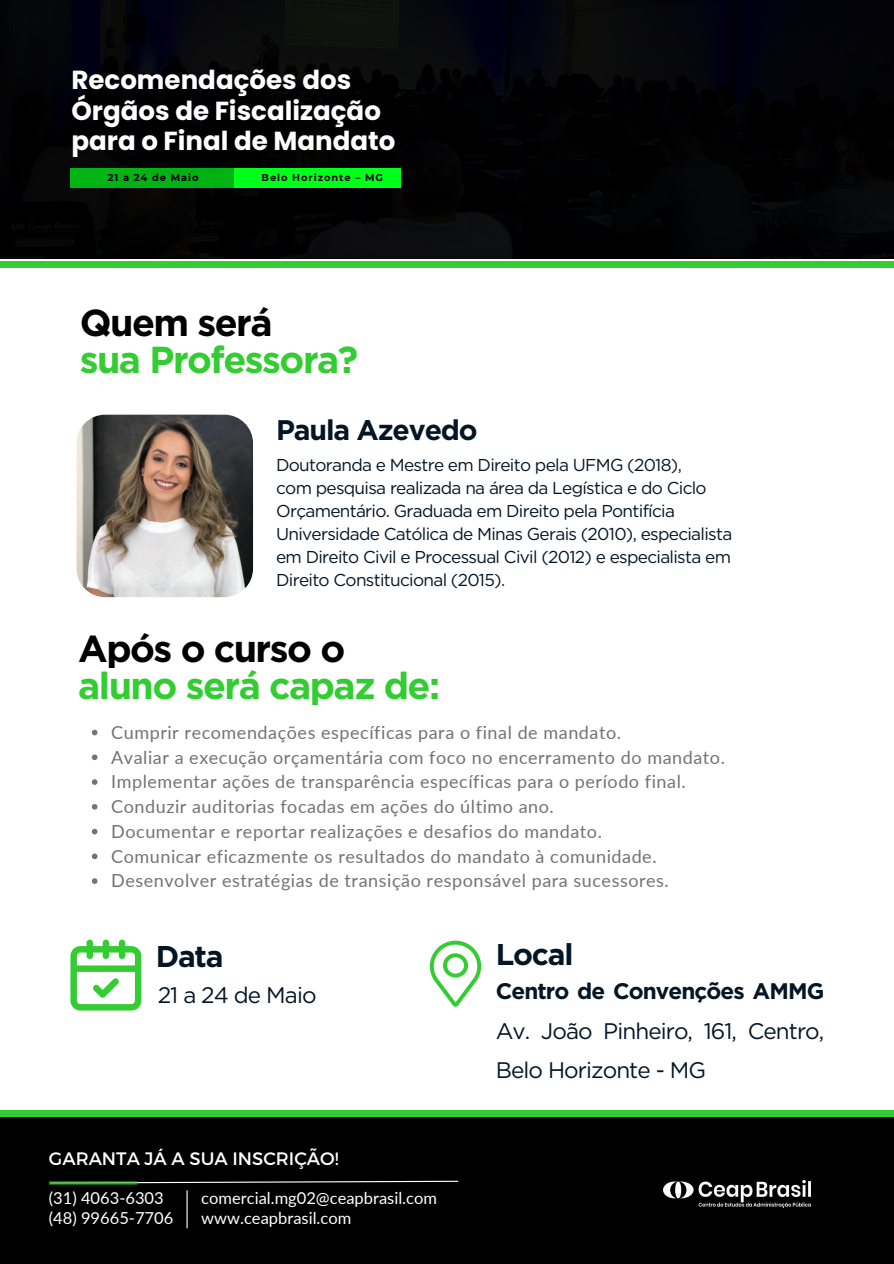
<style>
.page{position:relative;width:894px;height:1264px;background:#fff}
.page>*{position:absolute;margin:0;border:0;box-sizing:border-box;transform-origin:0 0}
.t1{font:700 37.5px/37.2px "Gotham";letter-spacing:-.04em;color:#3c3}
.t2{font:700 30px "Gotham";letter-spacing:-.04em;color:#041625}
.t3{font:700 28.35px "Gotham";letter-spacing:-.04em;color:#041625}
.t4{font:700 26.1px/30.3px "Poppins";color:#fff}
.t5{font:22.5px/39.3px "Gotham";letter-spacing:-.04em;color:#041625;text-align:justify}
.t6{font:18px "Lato";letter-spacing:.03em;color:#737373}
.t7{font:18px "Montserrat";color:#fff}
.t8{font:17.25px/23.1px "Gotham";letter-spacing:-.04em;color:#041625}
.t9{font:16.5px "Lato";color:#fff}
.t10{font:700 9.9px "Montserrat";letter-spacing:.1em;color:#000}
.s1{color:#000}
.s2{font-weight:700}
</style>
<div class="page">
<svg style="left:76px;top:414px;width:177px;height:184px"></svg>
<svg style="left:92px;top:729px;width:5px;height:6px"></svg>
<svg style="left:92px;top:754px;width:5px;height:6px"></svg>
<svg style="left:92px;top:779px;width:5px;height:6px"></svg>
<svg style="left:92px;top:804px;width:5px;height:5px"></svg>
<svg style="left:92px;top:828px;width:5px;height:6px"></svg>
<svg style="left:92px;top:853px;width:5px;height:6px"></svg>
<svg style="left:92px;top:878px;width:5px;height:6px"></svg>
<svg style="left:70px;top:939px;width:71px;height:71px"></svg>
<svg style="left:429px;top:940px;width:52px;height:66px"></svg>
<div style="left:0;top:261px;width:893px;height:7px;background:#3c3"></div>
<img style="left:0;top:0;width:893px;height:259px">
<div style="left:70px;top:168px;width:166px;height:19px;background:#01b312"></div>
<div style="left:234px;top:168px;width:167px;height:19px;background:#00ff19"></div>
<div style="left:0;top:1113px;width:893px;height:150px;background:#000"></div>
<div style="left:0;top:1109px;width:893px;height:7px;background:#3c3"></div>
<svg style="left:137px;top:1180px;width:322px;height:4px"></svg>
<hr style="left:49px;top:1181px;width:88px;height:3px;background:#3c3">
<hr style="left:186px;top:1190px;width:1px;height:38px;background:#fff">
<img style="left:663px;top:1180px;width:147px;height:27px">
<p class="t4" style="left:71px;top:65px;width:325px">Recomendações dos<br>Órgãos de Fiscalização para o Final de Mandato</p>
<p class="t10" style="left:108px;top:171px;width:92px">21 a 24 de Maio</p>
<p class="t10" style="left:261px;top:171px;width:123px">Belo Horizonte – MG</p>
<h3 class="t1" style="left:80px;top:304px;width:280px"><span class="s1">Quem será<br></span>sua Professora?</h3>
<p class="t3" style="left:276px;top:412px;width:203px">Paula Azevedo</p>
<p class="t8" style="left:276px;top:453px;width:457px">Doutoranda e Mestre em Direito pela UFMG (2018),<br>com pesquisa realizada na área da Legística e do Ciclo Orçamentário. Graduada em Direito pela Pontifícia Universidade Católica de Minas Gerais (2010), especialista em Direito Civil e Processual Civil (2012) e especialista em Direito Constitucional (2015).</p>
<p class="t1" style="left:78px;top:630px;width:363px"><span class="s1">Após o curso o </span>aluno será capaz de:</p>
<p class="t6" style="left:111px;top:721px;width:511px">Cumprir recomendações específicas para o final de mandato.</p>
<h1 class="t6" style="left:111px;top:745px;width:615px">Avaliar a execução orçamentária com foco no encerramento do mandato.</h1>
<p class="t6" style="left:111px;top:770px;width:576px">Implementar ações de transparência específicas para o período final.</p>
<h2 class="t6" style="left:111px;top:795px;width:444px">Conduzir auditorias focadas em ações do último ano.</h2>
<h6 class="t6" style="left:111px;top:820px;width:492px">Documentar e reportar realizações e desafios do mandato.</h6>
<h1 class="t6" style="left:111px;top:844px;width:546px">Comunicar eficazmente os resultados do mandato à comunidade.</h1>
<p class="t6" style="left:111px;top:869px;width:559px">Desenvolver estratégias de transição responsável para sucessores.</p>
<p class="t2" style="left:156px;top:938px;width:69px">Data</p>
<p class="t5" style="left:158px;top:975px;width:160px">21 a 24 de Maio</p>
<p class="t7" style="left:49px;top:1146px;width:291px">GARANTA JÁ A SUA INSCRIÇÃO!</p>
<h4 class="t9" style="left:49px;top:1188px;width:116px">(31) 4063-6303</h4>
<h2 class="t9" style="left:201px;top:1188px;width:237px">comercial.mg02@ceapbrasil.com</h2>
<h4 class="t9" style="left:49px;top:1207px;width:126px">(48) 99665-7706</h4>
<h6 class="t9" style="left:201px;top:1207px;width:151px">www.ceapbrasil.com</h6>
<h2 class="t2" style="left:495px;top:935px;width:79px">Local</h2>
<p class="t5" style="left:495px;top:971px;width:330px"><span class="s2">Centro de Convenções AMMG </span>Av. João Pinheiro, 161, Centro, Belo Horizonte - MG</p>
</div>
